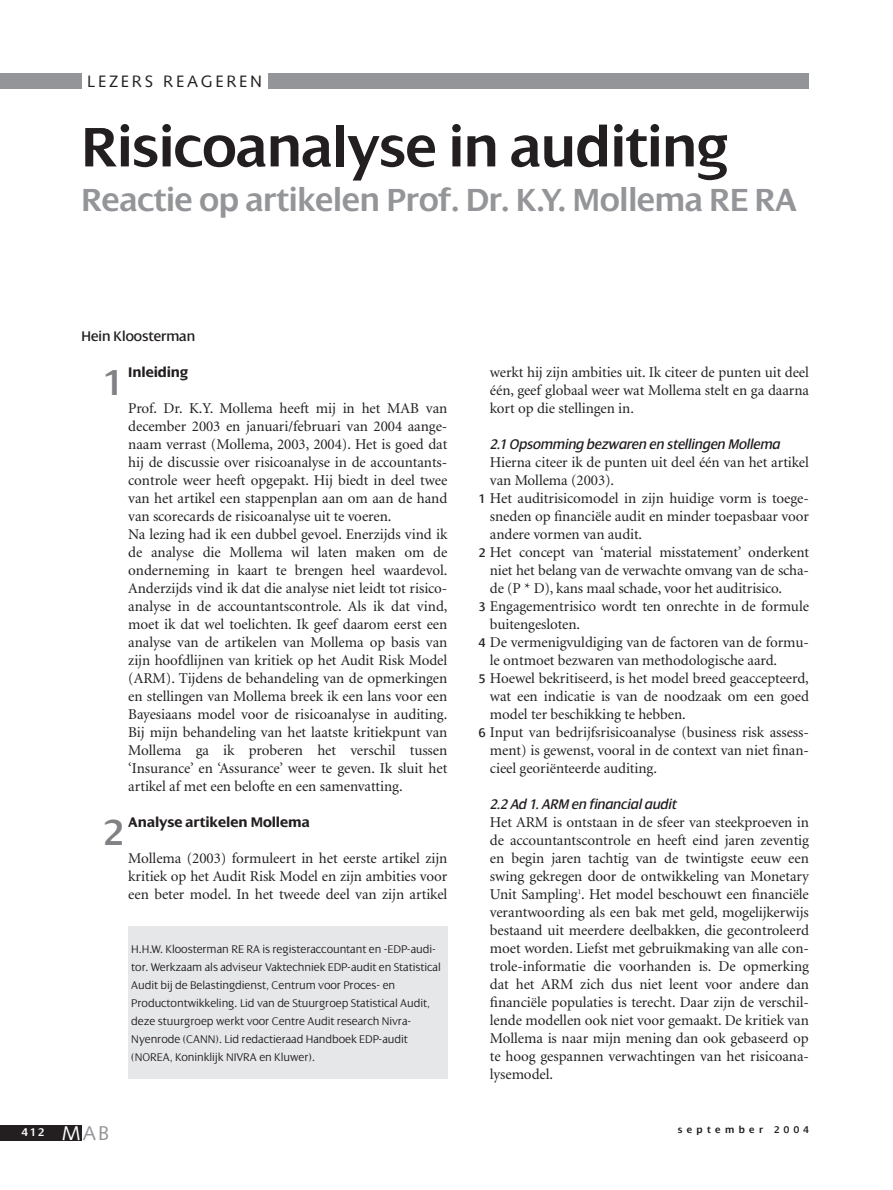
<style>
.page{position:relative;width:893px;height:1190px;background:#fff}
.page>*{position:absolute;margin:0;border:0;box-sizing:border-box;transform-origin:0 0}
.t1{font:600 60px "Dialog";letter-spacing:-.005em;color:#231f20}
.t2{font:600 39px "Dialog";color:#808285}
.t3{font:600 34.5px "Dialog";letter-spacing:-.005em;color:#939598}
.t4{font:19.95px "Syntax";color:#939598}
.t5{font:16.5px "Syntax";letter-spacing:.165em;color:#231f20}
.t6{font:15px/18px "Minion";letter-spacing:-.005em;color:#231f20;text-align:justify}
.t7{font:italic 15px "Dialog";letter-spacing:-.005em;color:#231f20}
.t8{font:700 15px "Dialog";letter-spacing:-.005em;color:#231f20}
.t9{font:15px "Dialog";letter-spacing:-.005em;color:#231f20}
.t10{font:13.5px "Dialog";color:#231f20}
.t11{font:300 12px/18px "Dialog";letter-spacing:-.005em;color:#231f20}
.t12{font:600 12px "Dialog";color:#fff}
.t13{font:600 10.5px "Dialog";letter-spacing:.415em;color:#231f20}
.s1{color:#fff}
</style>
<div class="page">
<div style="left:0;top:73px;width:81px;height:16px;background:#939598"></div>
<div style="left:268px;top:73px;width:541px;height:16px;background:#939598"></div>
<div style="left:0;top:1125px;width:81px;height:15px;background:#231f20"></div>
<div style="left:128px;top:926px;width:319px;height:152px;background:#e6e7e9"></div>
<p class="t5" style="left:87px;top:74px;width:177px">LEZERS REAGEREN</p>
<h1 class="t1" style="left:81px;top:125px;width:648px">Risicoanalyse in auditing</h1>
<h3 class="t3" style="left:81px;top:188px;width:716px">Reactie op artikelen Prof. Dr. K.Y. Mollema RE RA</h3>
<p class="t12" style="left:22px;top:1128px;width:24px">412</p>
<p class="t9" style="left:81px;top:330px;width:115px">Hein Kloosterman</p>
<p class="t8" style="left:128px;top:366px;width:61px">Inleiding</p>
<p class="t6" style="left:128px;top:400px;width:320px;text-align:left">Prof. Dr. K.Y. Mollema heeft mij in het MAB van december 2003 en januari/februari van 2004 aange&shy;naam verrast (Mollema, 2003, 2004). Het is goed dat hij de discussie over risicoanalyse in de accountants&shy;controle weer heeft opgepakt. Hij biedt in deel twee van het artikel een stappenplan aan om aan de hand van scorecards de risicoanalyse uit te voeren.<br>Na lezing had ik een dubbel gevoel. Enerzijds vind ik de analyse die Mollema wil laten maken om de onderneming in kaart te brengen heel waardevol.<br>Anderzijds vind ik dat die analyse niet leidt tot risico&shy;analyse in de accountantscontrole. Als ik dat vind, moet ik dat wel toelichten. Ik geef daarom eerst een analyse van de artikelen van Mollema op basis van zijn hoofdlijnen van kritiek op het Audit Risk Model (ARM). Tijdens de behandeling van de opmerkingen en stellingen van Mollema breek ik een lans voor een Bayesiaans model voor de risicoanalyse in auditing.<br>Bij mijn behandeling van het laatste kritiekpunt van Mollema ga ik proberen het verschil tussen ‘Insurance’ en ‘Assurance’ weer te geven. Ik sluit het artikel af met een belofte en een samenvatting.</p>
<p class="t8" style="left:128px;top:816px;width:183px">Analyse artikelen Mollema</p>
<p class="t6" style="left:128px;top:850px;width:320px">Mollema (2003) formuleert in het eerste artikel zijn kritiek op het Audit Risk Model en zijn ambities voor een beter model. In het tweede deel van zijn artikel</p>
<h2 class="t2" style="left:104px;top:368px;width:22px">1</h2>
<h2 class="t2" style="left:104px;top:818px;width:22px">2</h2>
<p class="t11" style="left:131px;top:941px;width:311px">H.H.W. Kloosterman RE RA is registeraccountant en -EDP-audi&shy;tor. Werkzaam als adviseur Vaktechniek EDP-audit en Statistical Audit bij de Belastingdienst, Centrum voor Proces- en Productontwikkeling. Lid van de Stuurgroep Statistical Audit, deze stuurgroep werkt voor Centre Audit research Nivra-Nyenrode (CANN). Lid redactieraad Handboek EDP-audit (NOREA, Koninklijk NIVRA en Kluwer).</p>
<p class="t6" style="left:490px;top:364px;width:320px">werkt hij zijn ambities uit. Ik citeer de punten uit deel één, geef globaal weer wat Mollema stelt en ga daarna kort op die stellingen in.</p>
<p class="t7" style="left:490px;top:438px;width:291px">2.1 Opsomming bezwaren en stellingen Mollema</p>
<p class="t6" style="left:490px;top:454px;width:320px;text-align:left">Hierna citeer ik de punten uit deel één van het artikel van Mollema (2003).<br>Het auditrisicomodel in zijn huidige vorm is toege&shy;sneden op financiële audit en minder toepasbaar voor andere vormen van audit.<br>Het concept van ‘material misstatement’ onderkent niet het belang van de verwachte omvang van de scha&shy;de (P * D), kans maal schade, voor het auditrisico.<br>Engagementrisico wordt ten onrechte in de formule buitengesloten.<br>De vermenigvuldiging van de factoren van de formu&shy;le ontmoet bezwaren van methodologische aard.<br>Hoewel bekritiseerd, is het model breed geaccepteerd, wat een indicatie is van de noodzaak om een goed model ter beschikking te hebben.<br>Input van bedrijfsrisicoanalyse (business risk assess&shy;ment) is gewenst, vooral in de context van niet finan&shy;cieel georiënteerde auditing.</p>
<p class="t7" style="left:490px;top:798px;width:188px">2.2 Ad 1. ARM en financial audit</p>
<p class="t6" style="left:490px;top:814px;width:320px">Het ARM is ontstaan in de sfeer van steekproeven in de accountantscontrole en heeft eind jaren zeventig en begin jaren tachtig van de twintigste eeuw een swing gekregen door de ontwikkeling van Monetary Unit Sampling<sup>1</sup>. Het model beschouwt een financiële verantwoording als een bak met geld, mogelijkerwijs bestaand uit meerdere deelbakken, die gecontroleerd moet worden. Liefst met gebruikmaking van alle con&shy;trole-informatie die voorhanden is. De opmerking dat het ARM zich dus niet leent voor andere dan financiële populaties is terecht. Daar zijn de verschil&shy;lende modellen ook niet voor gemaakt. De kritiek van Mollema is naar mijn mening dan ook gebaseerd op te hoog gespannen verwachtingen van het risicoana&shy;lysemodel.</p>
<p class="t10" style="left:479px;top:493px;width:8px">1</p>
<p class="t10" style="left:479px;top:547px;width:8px">2</p>
<p class="t10" style="left:479px;top:601px;width:8px">3</p>
<p class="t10" style="left:479px;top:637px;width:8px">4</p>
<p class="t10" style="left:479px;top:673px;width:8px">5</p>
<p class="t10" style="left:479px;top:727px;width:8px">6</p>
<h3 class="t4" style="left:62px;top:1124px;width:49px"><span class="s1">M</span>AB</h3>
<p class="t13" style="left:677px;top:1125px;width:133px">september 2004</p>
</div>
